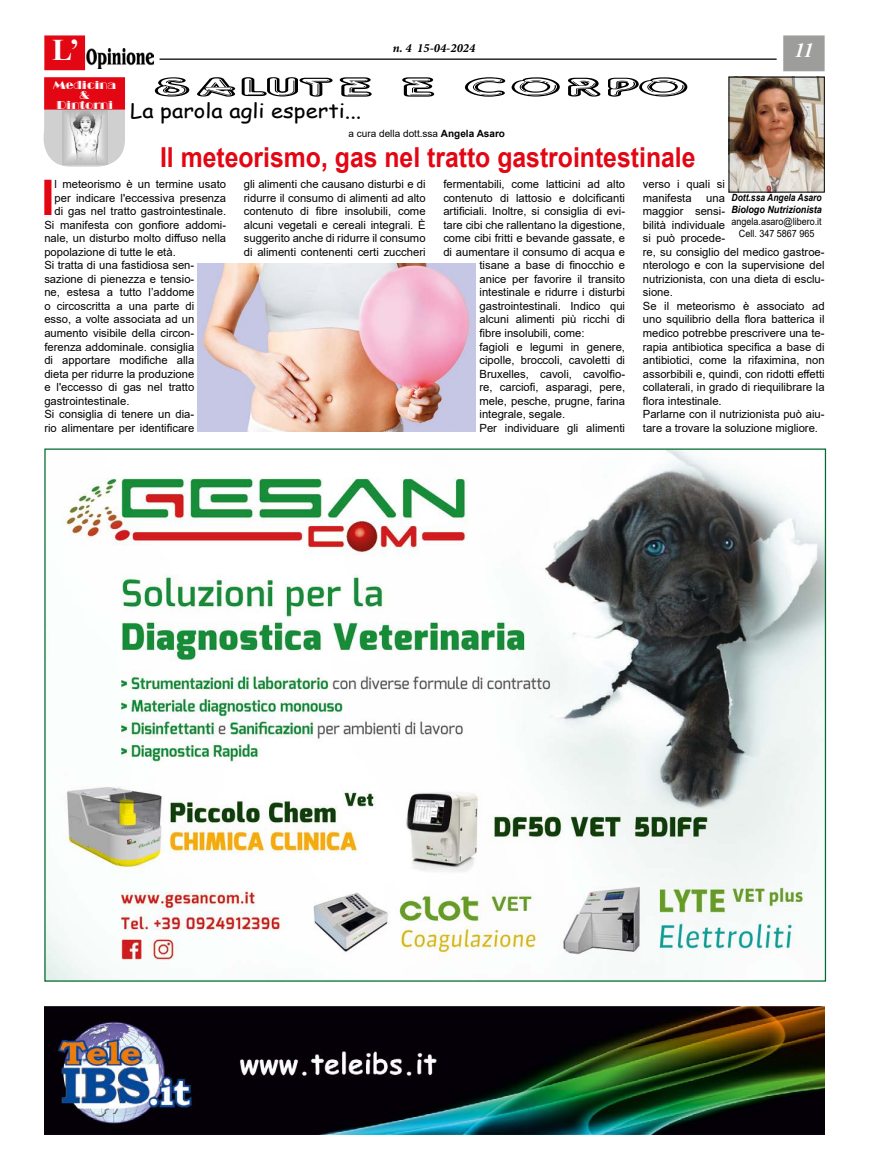
<style>
.page{position:relative;width:869px;height:1170px;background:#fff}
.page>*{position:absolute;margin:0;border:0;box-sizing:border-box;transform-origin:0 0}
.t1{font:700 49px "Arial";color:#e30613}
.t2{font:700 30px "Times New Roman";color:#fff}
.t3{font:700 27.5px "Arial";color:#e30613;scale:.9 1}
.t4{font:27.5px "Quicksilver ITC";color:#000;scale:2.5 1}
.t5{font:20px "Comic Sans MS";color:#000;scale:1.1 1}
.t6{font:italic 700 20px "Times New Roman";color:#fff}
.t7{font:italic 700 12.5px "Minion Pro";color:#000}
.t8{font:11.25px/13.5px "Arial";color:#000}
.t9{font:11.25px/10px "Broadway Engraved BT";color:#fff;text-align:center;scale:1.1 1}
.t10{font:italic 700 10px/12px "Arial";color:#000;scale:.85 1}
.t11{font:10px/12px "Arial";color:#000;text-align:center;scale:.9 1}
.t12{font:10px "Arial";color:#000}
.s1{font-weight:700}
</style>
<div class="page">
<hr style="left:159px;top:58px;width:617px;height:2px;background:#000">
<img style="left:87px;top:49px;width:66px;height:19px">
<div style="left:44px;top:35px;width:41px;height:35px;background:#e30613;border:1px solid #e30613"></div>
<div style="left:782px;top:35px;width:42px;height:36px;background:#9d9d9c;border:1px solid #9d9d9c"></div>
<img style="left:46px;top:450px;width:777px;height:529px">
<div style="left:44px;top:111px;width:80px;height:55px;background:#d0d0d0;border-radius:26px"></div>
<div style="left:44px;top:110px;width:81px;height:57px;border:1px solid #d0d0d0;border-radius:26px"></div>
<div style="left:44px;top:108px;width:81px;height:33px;background:#d0d0d0"></div>
<div style="left:44px;top:77px;width:81px;height:33px;background:#e30613;border:1px solid #e30613"></div>
<img style="left:62px;top:111px;width:46px;height:54px">
<img style="left:730px;top:79px;width:92px;height:111px">
<img style="left:198px;top:264px;width:277px;height:167px">
<img style="left:44px;top:1006px;width:780px;height:128px">
<h2 class="t2" style="left:52px;top:29px;width:29px">L’</h2>
<p class="t7" style="left:392px;top:39px;width:84px">n. 4 15-04-2024</p>
<h3 class="t6" style="left:794px;top:36px;width:20px">11</h3>
<p class="t9" style="left:53px;top:80px;width:59px">Medicina &amp;<br>Dintorni</p>
<h3 class="t4" style="left:156px;top:71px;width:217px">SALUTE E CORPO</h3>
<h3 class="t5" style="left:130px;top:96px;width:211px">La parola agli esperti...</h3>
<h3 class="t3" style="left:160px;top:138px;width:596px">Il meteorismo, gas nel tratto gastrointestinale</h3>
<p class="t12" style="left:348px;top:127px;width:158px">a cura della dott.ssa <span class="s1">Angela Asaro</span></p>
<h1 class="t1" style="left:41px;top:164px;width:15px">I</h1>
<p class="t8" style="left:55px;top:178px;width:173px">l meteorismo è un termine usato</p>
<p class="t8" style="left:55px;top:191px;width:173px">per indicare l'eccessiva presenza</p>
<p class="t8" style="left:55px;top:205px;width:173px">di gas nel tratto gastrointestinale.</p>
<p class="t8" style="left:44px;top:218px;width:183px">Si manifesta con gonfiore addomi-</p>
<p class="t8" style="left:44px;top:232px;width:183px">nale, un disturbo molto diffuso nella</p>
<p class="t8" style="left:44px;top:245px;width:133px">popolazione di tutte le età.</p>
<p class="t8" style="left:44px;top:259px;width:151px">Si tratta di una fastidiosa sen-</p>
<p class="t8" style="left:44px;top:272px;width:151px">sazione di pienezza e tensio-</p>
<p class="t8" style="left:44px;top:286px;width:151px">ne, estesa a tutto l’addome</p>
<p class="t8" style="left:44px;top:299px;width:151px">o circoscritta a una parte di</p>
<p class="t8" style="left:44px;top:313px;width:151px">esso, a volte associata ad un</p>
<p class="t8" style="left:44px;top:326px;width:151px">aumento visibile della circon-</p>
<p class="t8" style="left:44px;top:340px;width:151px">ferenza addominale. consiglia</p>
<p class="t8" style="left:44px;top:353px;width:151px">di apportare modifiche alla</p>
<p class="t8" style="left:44px;top:367px;width:151px">dieta per ridurre la produzione</p>
<p class="t8" style="left:44px;top:380px;width:151px">e l'eccesso di gas nel tratto</p>
<p class="t8" style="left:44px;top:394px;width:87px">gastrointestinale.</p>
<p class="t8" style="left:44px;top:407px;width:151px">Si consiglia di tenere un dia-</p>
<p class="t8" style="left:44px;top:421px;width:151px">rio alimentare per identificare</p>
<p class="t8" style="left:244px;top:178px;width:183px;text-align:justify">gli alimenti che causano disturbi e di ridurre il consumo di alimenti ad alto contenuto di fibre insolubili, come alcuni vegetali e cereali integrali. È suggerito anche di ridurre il consumo di alimenti contenenti certi zuccheri</p>
<p class="t8" style="left:443px;top:178px;width:183px">fermentabili, come latticini ad alto</p>
<p class="t8" style="left:443px;top:191px;width:183px">contenuto di lattosio e dolcificanti</p>
<p class="t8" style="left:443px;top:205px;width:183px">artificiali. Inoltre, si consiglia di evi-</p>
<p class="t8" style="left:443px;top:218px;width:183px">tare cibi che rallentano la digestione,</p>
<p class="t8" style="left:443px;top:232px;width:183px">come cibi fritti e bevande gassate, e</p>
<p class="t8" style="left:443px;top:245px;width:183px">di aumentare il consumo di acqua e</p>
<p class="t8" style="left:479px;top:259px;width:147px">tisane a base di finocchio e</p>
<p class="t8" style="left:479px;top:272px;width:147px">anice per favorire il transito</p>
<p class="t8" style="left:479px;top:286px;width:147px">intestinale e ridurre i disturbi</p>
<p class="t8" style="left:479px;top:299px;width:147px">gastrointestinali. Indico qui</p>
<p class="t8" style="left:479px;top:313px;width:147px">alcuni alimenti più ricchi di</p>
<p class="t8" style="left:479px;top:326px;width:107px">fibre insolubili, come:</p>
<p class="t8" style="left:479px;top:340px;width:147px">fagioli e legumi in genere,</p>
<p class="t8" style="left:479px;top:353px;width:147px">cipolle, broccoli, cavoletti di</p>
<p class="t8" style="left:479px;top:367px;width:147px">Bruxelles, cavoli, cavolfio-</p>
<p class="t8" style="left:479px;top:380px;width:147px">re, carciofi, asparagi, pere,</p>
<p class="t8" style="left:479px;top:394px;width:147px">mele, pesche, prugne, farina</p>
<p class="t8" style="left:479px;top:407px;width:87px">integrale, segale.</p>
<p class="t8" style="left:479px;top:421px;width:147px">Per individuare gli alimenti</p>
<p class="t8" style="left:642px;top:178px;width:84px">verso i quali si manifesta</p>
<p class="t10" style="left:731px;top:191px;width:108px">Dott.ssa Angela Asaro<br>Biologo Nutrizionista</p>
<p class="t11" style="left:731px;top:215px;width:102px">angela.asaro@libero.it<br>Cell. 347 5867 965</p>
<p class="t8" style="left:642px;top:191px;width:183px;text-indent:63px">una<br>maggior sensi-<br>bilità individuale<br>si può procede-<br>re, su consiglio del medico gastroe&shy;nterologo e con la supervisione del nutrizionista, con una dieta di esclu&shy;sione.<br>Se il meteorismo è associato ad uno squilibrio della flora batterica il medico potrebbe prescrivere una te&shy;rapia antibiotica specifica a base di antibiotici, come la rifaximina, non assorbibili e, quindi, con ridotti effetti collaterali, in grado di riequilibrare la flora intestinale.<br>Parlarne con il nutrizionista può aiu&shy;tare a trovare la soluzione migliore.</p>
</div>
